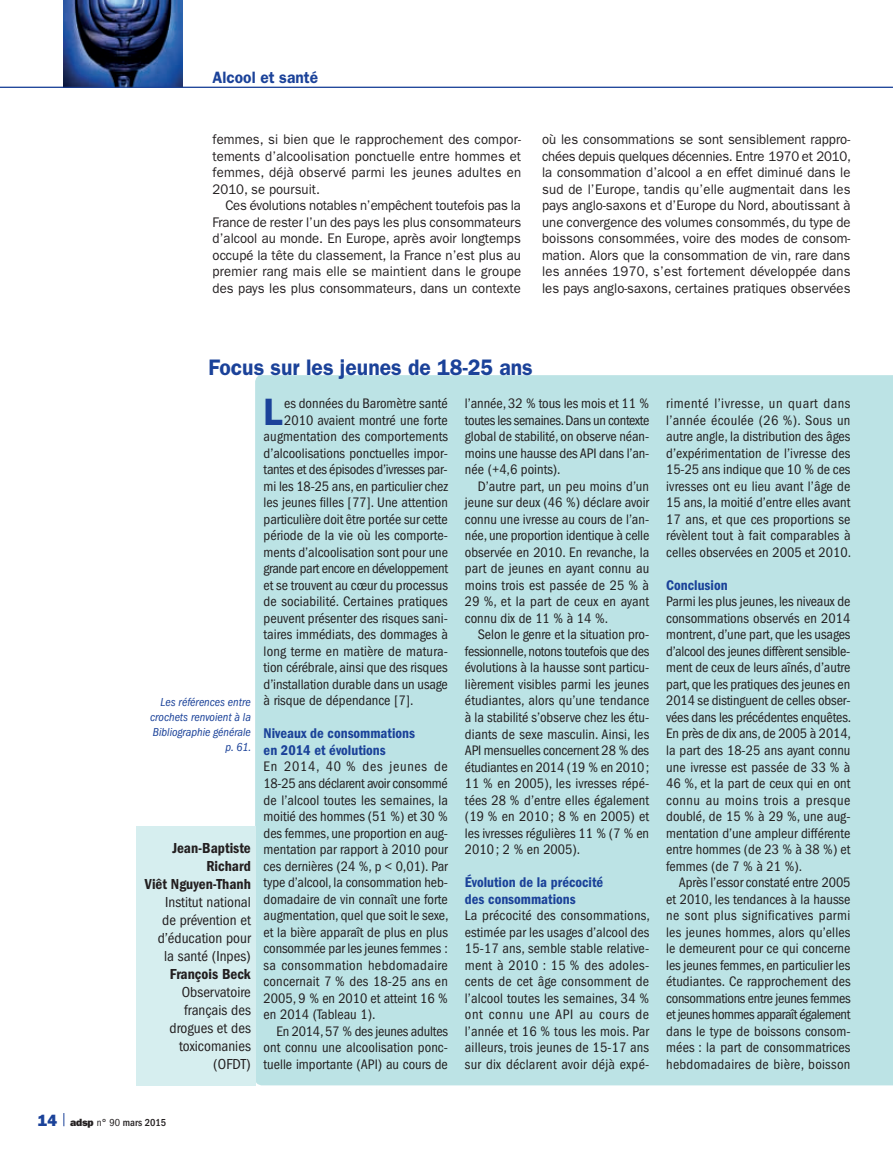
<style>
.page{position:relative;width:893px;height:1149px;background:#fff}
.page>*{position:absolute;margin:0;border:0;box-sizing:border-box;transform-origin:0 0}
.t1{font:600 38.25px "ITC Franklin Gothic Std";color:#1b4299}
.t2{font:600 22.5px "ITC Franklin Gothic Std";color:#1b4299;scale:.94 1}
.t3{font:600 16.5px "ITC Franklin Gothic Std";color:#1b4299;scale:.94 1}
.t4{font:condensed 15px/18px "ITC Franklin Gothic Std";color:#231f20;text-align:center}
.t5{font:15px/18px "ITC Franklin Gothic Std Dm Cd";color:#231f20;text-align:right}
.t6{font:14.55px/16.5px "ITC Franklin Gothic Std Dm Cd";color:#1b4299}
.t7{font:condensed 14.25px/16.5px "ITC Franklin Gothic Std";color:#231f20;text-align:justify}
.t8{font:condensed 14.25px "ITC Franklin Gothic Std";letter-spacing:-.02em;color:#231f20}
.t9{font:condensed 14.25px "ITC Franklin Gothic Std";letter-spacing:-.025em;color:#231f20}
.t10{font:13.95px/16.5px "ITC Franklin Gothic Std";color:#231f20;text-align:justify;scale:.94 1}
.t11{font:italic condensed 12px/15px "ITC Franklin Gothic Std";color:#1b4299;text-align:right}
.t12{font:500 condensed 10.5px "ITC Franklin Gothic Std";color:#231f20}
.s1{font-family:"ITC Franklin Gothic Std Hvy";font-weight:400;font-stretch:normal;font-size:16.2px;color:#1b4299}
.s2{font-family:"ITC Franklin Gothic Std Hvy";font-weight:400;font-stretch:normal}
.s3{font-weight:400}
</style>
<div class="page">
<svg style="left:64px;top:1113px;width:1px;height:12px"></svg>
<img style="left:64px;top:0;width:119px;height:87px">
<hr style="left:0;top:87px;width:893px;height:1px;background:#1b4299">
<div style="left:255px;top:375px;width:638px;height:709px;background:#bce3e5"></div>
<div style="left:136px;top:825px;width:119px;height:260px;background:#d6eeef"></div>
<p class="t3" style="left:213px;top:68px;width:114px">Alcool et santé</p>
<p class="t10" style="left:213px;top:131px;width:330px">femmes, si bien que le rapprochement des compor&shy;tements d’alcoolisation ponctuelle entre hommes et femmes, déjà observé parmi les jeunes adultes en 2010, se poursuit.</p>
<p class="t10" style="left:213px;top:197px;width:330px;text-indent:13px">Ces évolutions notables n’empêchent toutefois pas la France de rester l’un des pays les plus consommateurs d’alcool au monde. En Europe, après avoir longtemps occupé la tête du classement, la France n’est plus au premier rang mais elle se maintient dans le groupe des pays les plus consommateurs, dans un contexte</p>
<p class="t10" style="left:542px;top:131px;width:330px">où les consommations se sont sensiblement rappro&shy;chées depuis quelques décennies. Entre 1970 et 2010, la consommation d’alcool a en effet diminué dans le sud de l’Europe, tandis qu’elle augmentait dans les pays anglo-saxons et d’Europe du Nord, aboutissant à une convergence des volumes consommés, du type de boissons consommées, voire des modes de consom&shy;mation. Alors que la consommation de vin, rare dans les années 1970, s’est fortement développée dans les pays anglo-saxons, certaines pratiques observées</p>
<h2 class="t2" style="left:208px;top:354px;width:347px">Focus sur les jeunes de 18‑25 ans</h2>
<h1 class="t1" style="left:264px;top:389px;width:21px">L</h1>
<p class="t7" style="left:284px;top:395px;width:165px">es données du Baromètre santé</p>
<p class="t7" style="left:465px;top:395px;width:186px">l’année, 32 % tous les mois et 11 % toutes les semaines. Dans un contexte global de stabilité, on observe néan&shy;moins une hausse des API dans l’an&shy;née (+4,6 points).</p>
<p class="t7" style="left:465px;top:478px;width:186px;text-indent:13px">D’autre part, un peu moins d’un jeune sur deux (46 %) déclare avoir connu une ivresse au cours de l’an&shy;née, une proportion identique à celle observée en 2010. En revanche, la part de jeunes en ayant connu au moins trois est passée de 25 % à 29 %, et la part de ceux en ayant connu dix de 11 % à 14 %.</p>
<p class="t7" style="left:465px;top:626px;width:186px;text-indent:13px">Selon le genre et la situation pro&shy;fessionnelle, notons toutefois que des évolutions à la hausse sont particu&shy;lièrement visibles parmi les jeunes étudiantes, alors qu’une tendance à la stabilité s’observe chez les étu&shy;diants de sexe masculin. Ainsi, les API mensuelles concernent 28 % des étudiantes en 2014 (19 % en 2010; 11 % en 2005), les ivresses répé&shy;tées 28 % d’entre elles également (19 % en 2010 ; 8 % en 2005) et les ivresses régulières 11 % (7 % en 2010; 2 % en 2005).</p>
<p class="t6" style="left:465px;top:873px;width:140px">Évolution de la précocité des consommations</p>
<p class="t7" style="left:465px;top:907px;width:187px">La précocité des consommations, estimée par les usages d’alcool des 15‑17 ans, semble stable relative&shy;ment à 2010 : 15 % des adoles&shy;cents de cet âge consomment de l’alcool toutes les semaines, 34 % ont connu une API au cours de l’année et 16 % tous les mois. Par ailleurs, trois jeunes de 15‑17 ans sur dix déclarent avoir déjà expé-</p>
<p class="t7" style="left:284px;top:412px;width:165px">2010 avaient montré une forte</p>
<p class="t7" style="left:264px;top:428px;width:186px">augmentation des comportements</p>
<p class="t7" style="left:264px;top:445px;width:186px">d’alcoolisations ponctuelles impor-</p>
<p class="t8" style="left:264px;top:461px;width:186px">tantes et des épisodes d’ivresses par-</p>
<p class="t7" style="left:264px;top:478px;width:186px">mi les 18‑25 ans, en particulier chez</p>
<p class="t7" style="left:264px;top:494px;width:186px">les jeunes filles [77]. Une attention</p>
<p class="t7" style="left:264px;top:511px;width:186px">particulière doit être portée sur cette</p>
<p class="t7" style="left:264px;top:527px;width:186px">période de la vie où les comporte-</p>
<p class="t7" style="left:264px;top:544px;width:186px">ments d’alcoolisation sont pour une</p>
<p class="t9" style="left:264px;top:560px;width:186px">grande part encore en développement</p>
<p class="t7" style="left:264px;top:577px;width:186px">et se trouvent au cœur du processus</p>
<p class="t7" style="left:264px;top:593px;width:186px">de sociabilité. Certaines pratiques</p>
<p class="t7" style="left:264px;top:610px;width:186px">peuvent présenter des risques sani-</p>
<p class="t7" style="left:264px;top:626px;width:186px">taires immédiats, des dommages à</p>
<p class="t7" style="left:264px;top:643px;width:186px">long terme en matière de matura-</p>
<p class="t7" style="left:264px;top:659px;width:186px">tion cérébrale, ainsi que des risques</p>
<p class="t7" style="left:264px;top:676px;width:186px">d’installation durable dans un usage</p>
<p class="t7" style="left:264px;top:692px;width:151px">à risque de dépendance [7].</p>
<p class="t6" style="left:264px;top:725px;width:153px">Niveaux de consommations en 2014 et évolutions</p>
<p class="t7" style="left:264px;top:758px;width:186px">En 2014, 40 % des jeunes de 18‑25 ans déclarent avoir consommé de l’alcool toutes les semaines, la moitié des hommes (51 %) et 30 % des femmes, une proportion en aug&shy;mentation par rapport à 2010 pour ces dernières (24 %, p &lt; 0,01). Par type d’alcool, la consommation heb&shy;domadaire de vin connaît une forte augmentation, quel que soit le sexe, et la bière apparaît de plus en plus consommée par les jeunes femmes : sa consommation hebdomadaire concernait 7 % des 18‑25 ans en 2005, 9 % en 2010 et atteint 16 % en 2014 (Tableau 1).</p>
<p class="t7" style="left:264px;top:1022px;width:186px;text-indent:13px">En 2014, 57 % des jeunes adultes ont connu une alcoolisation ponc&shy;tuelle importante (API) au cours de</p>
<p class="t11" style="left:150px;top:694px;width:103px">Les références entre crochets renvoient à la<br>Bibliographie générale p. 61.</p>
<p class="t5" style="left:145px;top:838px;width:108px">Jean-Baptiste<br>Richard<br>Viêt Nguyen-Thanh</p>
<p class="t4" style="left:158px;top:892px;width:95px">Institut national de prévention et d’éducation pour la santé (Inpes)</p>
<p class="t5" style="left:170px;top:964px;width:83px">François Beck</p>
<p class="t4" style="left:170px;top:982px;width:83px;text-align:right">Observatoire français des drogues et des toxicomanies (OFDT)</p>
<p class="t7" style="left:666px;top:395px;width:186px">rimenté l’ivresse, un quart dans l’année écoulée (26 %). Sous un autre angle, la distribution des âges d’expérimentation de l’ivresse des 15‑25 ans indique que 10 % de ces ivresses ont eu lieu avant l’âge de 15 ans, la moitié d’entre elles avant 17 ans, et que ces proportions se révèlent tout à fait comparables à celles observées en 2005 et 2010.</p>
<p class="t6" style="left:666px;top:576px;width:63px">Conclusion</p>
<p class="t7" style="left:666px;top:593px;width:187px">Parmi les plus jeunes, les niveaux de consommations observés en 2014 montrent, d’une part, que les usages d’alcool des jeunes diffèrent sensible&shy;ment de ceux de leurs aînés, d’autre part, que les pratiques des jeunes en 2014 se distinguent de celles obser&shy;vées dans les précédentes enquêtes.<br>En près de dix ans, de 2005 à 2014, la part des 18‑25 ans ayant connu une ivresse est passée de 33 % à 46 %, et la part de ceux qui en ont connu au moins trois a presque doublé, de 15 % à 29 %, une aug&shy;mentation d’une ampleur différente entre hommes (de 23 % à 38 %) et femmes (de 7 % à 21 %).</p>
<p class="t7" style="left:666px;top:874px;width:186px;text-indent:13px">Après l’essor constaté entre 2005 et 2010, les tendances à la hausse ne sont plus significatives parmi les jeunes hommes, alors qu’elles le demeurent pour ce qui concerne les jeunes femmes, en particulier les étudiantes. Ce rapprochement des consommations entre jeunes femmes et jeunes hommes apparaît également dans le type de boissons consom&shy;mées : la part de consommatrices hebdomadaires de bière, boisson</p>
<p class="t12" style="left:38px;top:1115px;width:130px"><span class="s1">14</span> <span class="s2">adsp</span> <span class="s3">n° 90</span> mars 2015</p>
</div>
